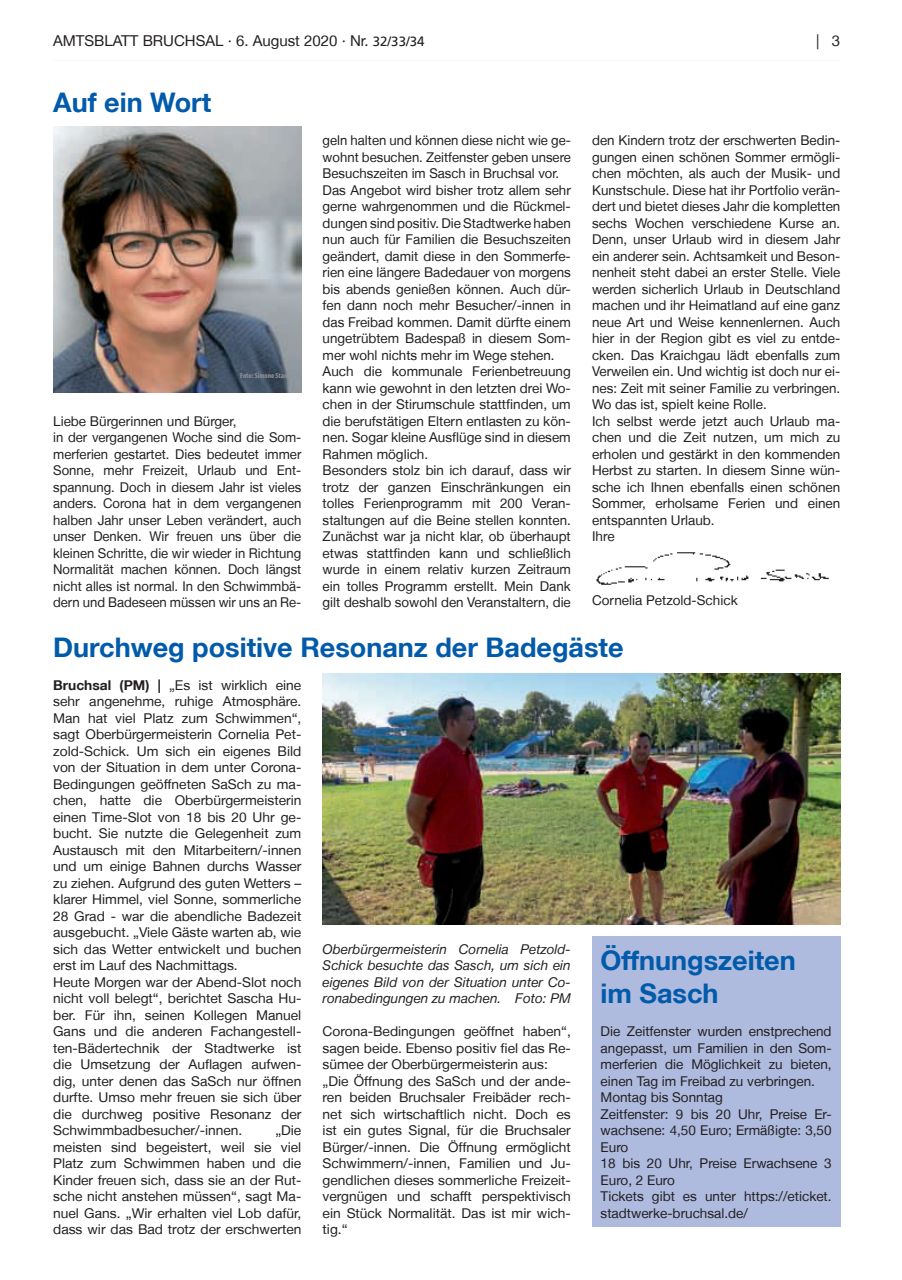
<style>
.page{position:relative;width:902px;height:1280px;background:#fff}
.page>*{position:absolute;margin:0;border:0;box-sizing:border-box;transform-origin:0 0}
.BRUCHS_Titel_vordere{font:700 27px/32.4px "Helvetica Neue LT";color:#015aaa}
.t1{font:15px "Helvetica Neue LT";color:#231f20}
.BRUCHS_Inhalt_vorder{font:13.5px/16.5px "Helvetica Neue LT";color:#231f20;text-align:justify}
.BRUCHS_Bildunterschr{font:italic 13.5px/16.5px "Helvetica Neue LT";color:#231f20;text-align:justify}
.Bruchsal_Inhalt{font:13.5px "Helvetica Neue LT";color:#231f20}
.Bruchsal_Bilduntersc{font:700 condensed 7.5px "Myriad Pro";color:#939598}
.s1{font-family:"Frutiger LT";font-size:13.5px}
.s2{font-weight:700}
</style>
<div class="page">
<img style="left:322px;top:674px;width:518px;height:251px">
<div style="left:592px;top:936px;width:248px;height:290px;background:#aebade"></div>
<img style="left:53px;top:127px;width:248px;height:266px">
<img style="left:596px;top:552px;width:233px;height:33px">
<p class="t1" style="left:53px;top:31px;width:373px">AMTSBLATT BRUCHSAL · 6. August 2020 · Nr. <span class="s1">32/33/34</span></p>
<p class="t1" style="left:816px;top:31px;width:26px">| 3</p>
<p class="BRUCHS_Titel_vordere" style="left:53px;top:86px;width:159px">Auf ein Wort</p>
<p class="BRUCHS_Inhalt_vorder" style="left:322px;top:132px;width:250px">geln halten und können diese nicht wie ge&shy;wohnt besuchen. Zeitfenster geben unsere Besuchszeiten im Sasch in Bruchsal vor.</p>
<p class="BRUCHS_Inhalt_vorder" style="left:322px;top:181px;width:250px">Das Angebot wird bisher trotz allem sehr gerne wahrgenommen und die Rückmel&shy;dungen sind positiv. Die Stadtwerke haben nun auch für Familien die Besuchszeiten geändert, damit diese in den Sommerfe&shy;rien eine längere Badedauer von morgens bis abends genießen können. Auch dür&shy;fen dann noch mehr Besucher/-innen in das Freibad kommen. Damit dürfte einem ungetrübtem Badespaß in diesem Som&shy;mer wohl nichts mehr im Wege stehen.</p>
<p class="BRUCHS_Inhalt_vorder" style="left:322px;top:363px;width:250px">Auch die kommunale Ferienbetreuung kann wie gewohnt in den letzten drei Wo&shy;chen in der Stirumschule stattfinden, um die berufstätigen Eltern entlasten zu kön&shy;nen. Sogar kleine Ausflüge sind in diesem Rahmen möglich.</p>
<p class="BRUCHS_Inhalt_vorder" style="left:322px;top:462px;width:250px">Besonders stolz bin ich darauf, dass wir trotz der ganzen Einschränkungen ein tolles Ferienprogramm mit 200 Veran&shy;staltungen auf die Beine stellen konnten.<br>Zunächst war ja nicht klar, ob überhaupt etwas stattfinden kann und schließlich wurde in einem relativ kurzen Zeitraum ein tolles Programm erstellt. Mein Dank gilt deshalb sowohl den Veranstaltern, die</p>
<p class="BRUCHS_Inhalt_vorder" style="left:592px;top:132px;width:250px">den Kindern trotz der erschwerten Bedin&shy;gungen einen schönen Sommer ermögli&shy;chen möchten, als auch der Musik- und Kunstschule. Diese hat ihr Portfolio verän&shy;dert und bietet dieses Jahr die kompletten sechs Wochen verschiedene Kurse an.<br>Denn, unser Urlaub wird in diesem Jahr ein anderer sein. Achtsamkeit und Beson&shy;nenheit steht dabei an erster Stelle. Viele werden sicherlich Urlaub in Deutschland machen und ihr Heimatland auf eine ganz neue Art und Weise kennenlernen. Auch hier in der Region gibt es viel zu entde&shy;cken. Das Kraichgau lädt ebenfalls zum Verweilen ein. Und wichtig ist doch nur ei&shy;nes: Zeit mit seiner Familie zu verbringen.<br>Wo das ist, spielt keine Rolle.</p>
<p class="BRUCHS_Inhalt_vorder" style="left:592px;top:412px;width:250px">Ich selbst werde jetzt auch Urlaub ma&shy;chen und die Zeit nutzen, um mich zu erholen und gestärkt in den kommenden Herbst zu starten. In diesem Sinne wün&shy;sche ich Ihnen ebenfalls einen schönen Sommer, erholsame Ferien und einen entspannten Urlaub.</p>
<p class="BRUCHS_Inhalt_vorder" style="left:592px;top:528px;width:24px">Ihre</p>
<p class="Bruchsal_Bilduntersc" style="left:240px;top:371px;width:54px">Foto: Simone Staron</p>
<p class="BRUCHS_Inhalt_vorder" style="left:53px;top:412px;width:185px">Liebe Bürgerinnen und Bürger,</p>
<p class="BRUCHS_Inhalt_vorder" style="left:53px;top:429px;width:250px">in der vergangenen Woche sind die Som&shy;merferien gestartet. Dies bedeutet immer Sonne, mehr Freizeit, Urlaub und Ent&shy;spannung. Doch in diesem Jahr ist vieles anders. Corona hat in dem vergangenen halben Jahr unser Leben verändert, auch unser Denken. Wir freuen uns über die kleinen Schritte, die wir wieder in Richtung Normalität machen können. Doch längst nicht alles ist normal. In den Schwimmbä&shy;dern und Badeseen müssen wir uns an Re-</p>
<p class="Bruchsal_Inhalt" style="left:592px;top:592px;width:147px">Cornelia Petzold-Schick</p>
<p class="BRUCHS_Titel_vordere" style="left:53px;top:630px;width:572px">Durchweg positive Resonanz der Badegäste</p>
<p class="BRUCHS_Inhalt_vorder" style="left:53px;top:676px;width:250px"><span class="s2">Bruchsal (PM) |</span> „Es ist wirklich eine sehr angenehme, ruhige Atmosphäre.<br>Man hat viel Platz zum Schwimmen“, sagt Oberbürgermeisterin Cornelia Pet&shy;zold-Schick. Um sich ein eigenes Bild von der Situation in dem unter Corona-Bedingungen geöffneten SaSch zu ma&shy;chen, hatte die Oberbürgermeisterin einen Time-Slot von 18 bis 20 Uhr ge&shy;bucht. Sie nutzte die Gelegenheit zum Austausch mit den Mitarbeitern/-innen und um einige Bahnen durchs Wasser zu ziehen. Aufgrund des guten Wetters – klarer Himmel, viel Sonne, sommerliche 28 Grad - war die abendliche Badezeit ausgebucht. „Viele Gäste warten ab, wie sich das Wetter entwickelt und buchen erst im Lauf des Nachmittags.</p>
<p class="BRUCHS_Inhalt_vorder" style="left:53px;top:973px;width:250px">Heute Morgen war der Abend-Slot noch nicht voll belegt“, berichtet Sascha Hu&shy;ber. Für ihn, seinen Kollegen Manuel Gans und die anderen Fachangestell&shy;ten-Bädertechnik der Stadtwerke ist die Umsetzung der Auflagen aufwen&shy;dig, unter denen das SaSch nur öffnen durfte. Umso mehr freuen sie sich über die durchweg positive Resonanz der Schwimmbadbesucher/-innen.</p>
<p class="BRUCHS_Inhalt_vorder" style="left:53px;top:1122px;width:250px;text-indent:222px">„Die meisten sind begeistert, weil sie viel Platz zum Schwimmen haben und die Kinder freuen sich, dass sie an der Rut&shy;sche nicht anstehen müssen“, sagt Ma&shy;nuel Gans. „Wir erhalten viel Lob dafür, dass wir das Bad trotz der erschwerten</p>
<p class="BRUCHS_Bildunterschr" style="left:322px;top:940px;width:250px">Oberbürgermeisterin Cornelia Petzold-Schick besuchte das Sasch, um sich ein eigenes Bild von der Situation unter Co&shy;ronabedingungen zu machen. Foto: PM</p>
<p class="BRUCHS_Titel_vordere" style="left:600px;top:944px;width:197px">Öffnungszeiten im Sasch</p>
<p class="BRUCHS_Inhalt_vorder" style="left:600px;top:1023px;width:232px">Die Zeitfenster wurden enstprechend angepasst, um Familien in den Som&shy;merferien die Möglichkeit zu bieten, einen Tag im Freibad zu verbringen.</p>
<p class="BRUCHS_Inhalt_vorder" style="left:600px;top:1089px;width:124px">Montag bis Sonntag</p>
<p class="BRUCHS_Inhalt_vorder" style="left:600px;top:1105px;width:232px">Zeitfenster: 9 bis 20 Uhr, Preise Er&shy;wachsene: 4,50 Euro; Ermäßigte: 3,50<br>Euro</p>
<p class="BRUCHS_Inhalt_vorder" style="left:600px;top:1155px;width:232px">18 bis 20 Uhr, Preise Erwachsene 3<br>Euro, 2 Euro</p>
<p class="BRUCHS_Inhalt_vorder" style="left:600px;top:1188px;width:232px">Tickets gibt es unter https://eticket. stadtwerke-bruchsal.de/</p>
<p class="BRUCHS_Inhalt_vorder" style="left:322px;top:1023px;width:250px">Corona-Bedingungen geöffnet haben“, sagen beide. Ebenso positiv fiel das Re&shy;sümee der Oberbürgermeisterin aus:</p>
<p class="BRUCHS_Inhalt_vorder" style="left:322px;top:1072px;width:250px">„Die Öffnung des SaSch und der ande&shy;ren beiden Bruchsaler Freibäder rech&shy;net sich wirtschaftlich nicht. Doch es ist ein gutes Signal, für die Bruchsaler Bürger/-innen. Die Öffnung ermöglicht Schwimmern/-innen, Familien und Ju&shy;gendlichen dieses sommerliche Freizeit&shy;vergnügen und schafft perspektivisch ein Stück Normalität. Das ist mir wich&shy;tig.“</p>
</div>
